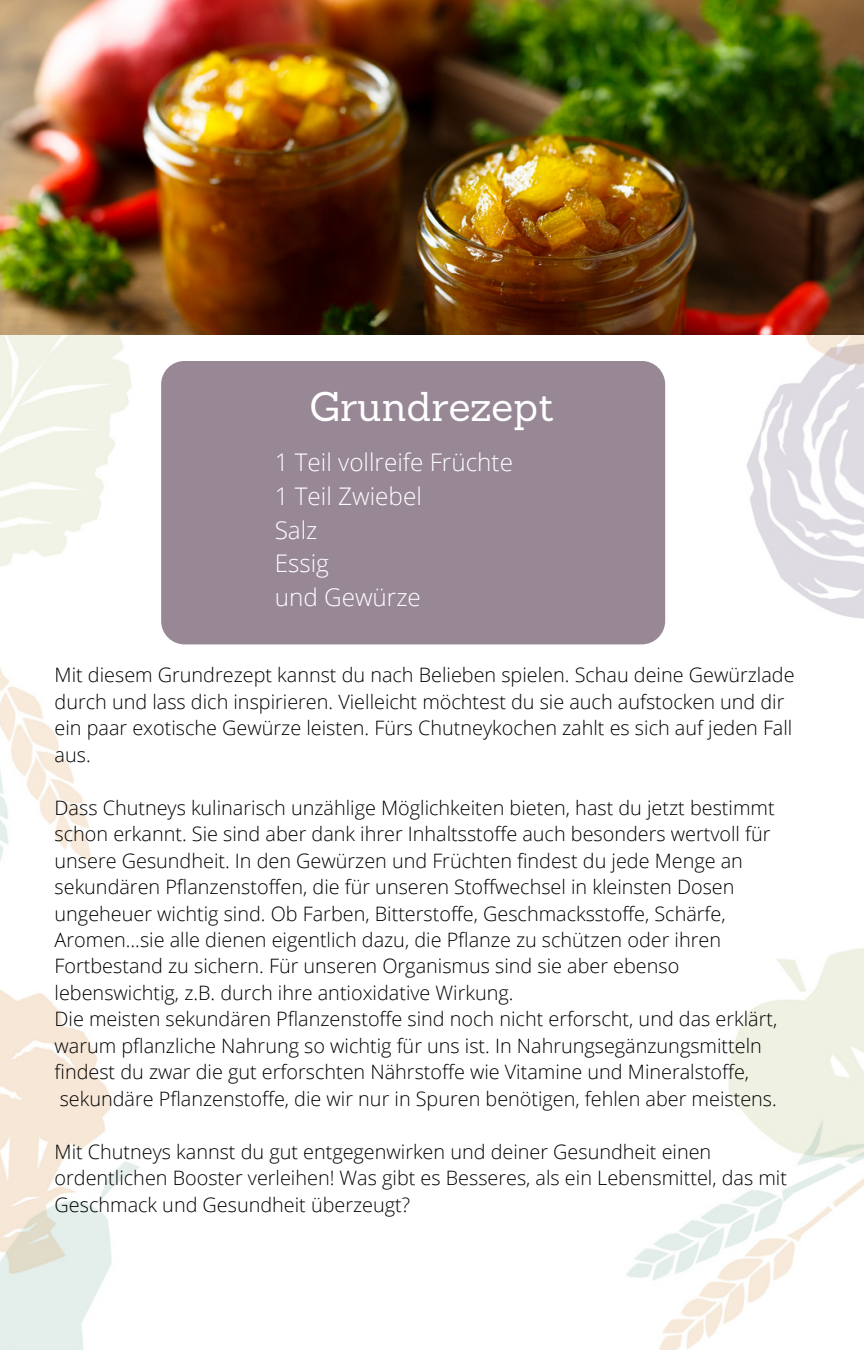
<style>
.page{position:relative;width:864px;height:1350px;background:#fff}
.page>*{position:absolute;margin:0;border:0;box-sizing:border-box;transform-origin:0 0}
.t1{font:40.5px "Sanchez";color:#fff}
.t2{font:300 24.3px/33.8px "Open Sans";color:#fff}
.t3{font:300 19.8px/26.6px "Open Sans";color:#000}
</style>
<div class="page">
<img style="left:0;top:334px;width:864px;height:1016px">
<div style="left:161px;top:361px;width:504px;height:283px;background:#988896;border-radius:23px"></div>
<img style="left:0;top:0;width:864px;height:334px">
<h1 class="t1" style="left:310px;top:380px;width:246px">Grundrezept</h1>
<p class="t2" style="left:275px;top:445px;width:240px">1 Teil vollreife Früchte<br>1 Teil Zwiebel<br>Salz<br>Essig<br>und Gewürze</p>
<p class="t3" style="left:55px;top:662px;width:741px">Mit diesem Grundrezept kannst du nach Belieben spielen. Schau deine Gewürzlade durch und lass dich inspirieren. Vielleicht möchtest du sie auch aufstocken und dir ein paar exotische Gewürze leisten. Fürs Chutneykochen zahlt es sich auf jeden Fall aus.</p>
<p class="t3" style="left:55px;top:794px;width:724px">Dass Chutneys kulinarisch unzählige Möglichkeiten bieten, hast du jetzt bestimmt schon erkannt. Sie sind aber dank ihrer Inhaltsstoffe auch besonders wertvoll für unsere Gesundheit. In den Gewürzen und Früchten findest du jede Menge an sekundären Pflanzenstoffen, die für unseren Stoffwechsel in kleinsten Dosen ungeheuer wichtig sind. Ob Farben, Bitterstoffe, Geschmacksstoffe, Schärfe, Aromen...sie alle dienen eigentlich dazu, die Pflanze zu schützen oder ihren Fortbestand zu sichern. Für unseren Organismus sind sie aber ebenso lebenswichtig, z.B. durch ihre antioxidative Wirkung.<br>Die meisten sekundären Pflanzenstoffe sind noch nicht erforscht, und das erklärt, warum pflanzliche Nahrung so wichtig für uns ist. In Nahrungsegänzungsmitteln findest du zwar die gut erforschten Nährstoffe wie Vitamine und Mineralstoffe, sekundäre Pflanzenstoffe, die wir nur in Spuren benötigen, fehlen aber meistens.</p>
<p class="t3" style="left:55px;top:1138px;width:734px">Mit Chutneys kannst du gut entgegenwirken und deiner Gesundheit einen ordentlichen Booster verleihen! Was gibt es Besseres, als ein Lebensmittel, das mit<br>Geschmack und Gesundheit überzeugt?</p>
</div>
